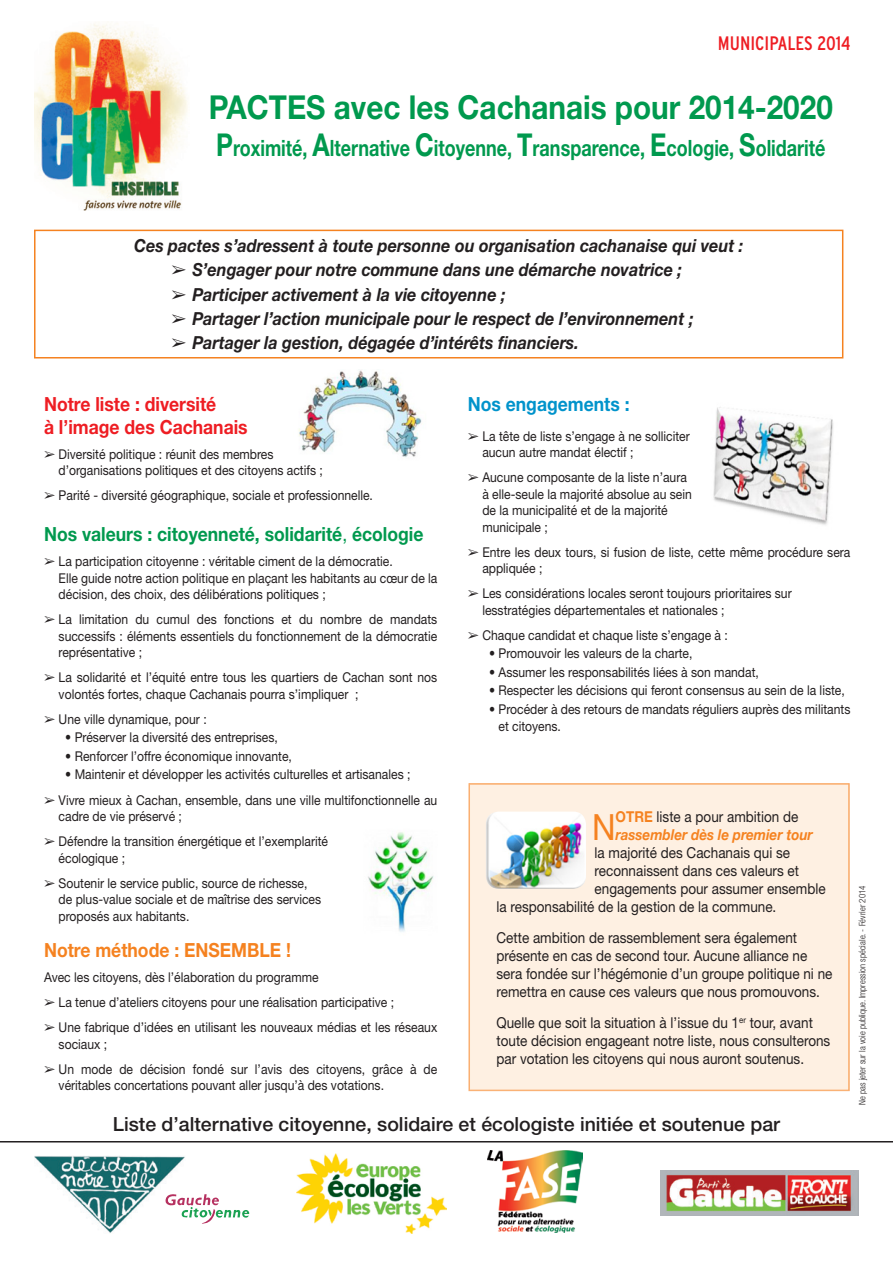
<style>
.page{position:relative;width:893px;height:1263px;background:#fff}
.page>*{position:absolute;margin:0;border:0;box-sizing:border-box;transform-origin:0 0}
.t1{font:36.15px "Helvetica Neue LT Std";color:#f58220;scale:.9 1}
.t2{font:700 33px "Helvetica Neue LT Std";color:#00994e;scale:.9 1}
.t3{font:700 22.5px "Helvetica Neue LT Std";color:#00994e;scale:.8 1}
.t4{font:500 19.5px "Helvetica Neue LT Std";color:#231f20}
.t5{font:700 19.5px "Helvetica Neue LT Std";color:#00994e;scale:.9 1}
.t6{font:700 19.5px/22.5px "Helvetica Neue LT Std";color:#ee1d23;scale:.9 1}
.t7{font:700 19.5px "Helvetica Neue LT Std";color:#f58220;scale:.9 1}
.t8{font:condensed 19.5px "Interstate";color:#ee1d23}
.t9{font:700 19.5px "Helvetica Neue LT Std";color:#0093cb;scale:.9 1}
.t10{font:italic 700 18px "Helvetica Neue LT Std";color:#231f20;scale:.9 1}
.t11{font:15px/18px "Helvetica Neue LT Std";color:#231f20;scale:.9 1}
.t12{font:italic 700 15px "Helvetica Neue";color:#f58220;scale:.9 1}
.t13{font:13.5px/16.5px "Helvetica Neue LT Std";color:#231f20;scale:.9 1}
.t14{font:300 condensed 9px "Helvetica Neue LT Std";color:#231f20}
.s1{font-size:31.5px}
.s2{font-weight:400}
.s3{font-weight:700;color:#f58220}
</style>
<div class="page">
<hr style="left:0;top:1141px;width:893px;height:1px;background:#231f20">
<img style="left:296px;top:1153px;width:150px;height:80px">
<img style="left:487px;top:1150px;width:96px;height:82px">
<img style="left:660px;top:1171px;width:199px;height:44px">
<img style="left:34px;top:1156px;width:151px;height:77px">
<svg style="left:166px;top:1194px;width:83px;height:29px"></svg>
<img style="left:34px;top:23px;width:154px;height:188px">
<div style="left:34px;top:230px;width:809px;height:128px;border:2px solid #f58220"></div>
<div style="left:469px;top:783px;width:380px;height:308px;background:#fef0e2"></div>
<div style="left:469px;top:784px;width:380px;height:306px;border:1px solid #faaf71"></div>
<img style="left:486px;top:811px;width:100px;height:78px">
<img style="left:368px;top:832px;width:66px;height:100px">
<img style="left:713px;top:407px;width:120px;height:118px">
<img style="left:298px;top:370px;width:124px;height:88px">
<p class="t8" style="left:718px;top:31px;width:134px">MUNICIPALES 2014</p>
<p class="t2" style="left:209px;top:86px;width:695px">PACTES avec les Cachanais pour 2014-2020</p>
<p class="t3" style="left:216px;top:134px;width:763px"><span class="s1">P</span>roximité, <span class="s1">A</span>lternative <span class="s1">C</span>itoyenne, <span class="s1">T</span>ransparence, <span class="s1">E</span>cologie, <span class="s1">S</span>olidarité</p>
<p class="t10" style="left:134px;top:235px;width:679px">Ces pactes s’adressent à toute personne ou organisation cachanaise qui veut :</p>
<p class="t10" style="left:172px;top:259px;width:569px">➢ S’engager pour notre commune dans une démarche novatrice ;</p>
<p class="t10" style="left:172px;top:283px;width:373px">➢ Participer activement à la vie citoyenne ;</p>
<p class="t10" style="left:172px;top:307px;width:581px">➢ Partager l’action municipale pour le respect de l’environnement ;</p>
<p class="t10" style="left:172px;top:331px;width:454px">➢ Partager la gestion, dégagée d’intérêts financiers.</p>
<p class="t6" style="left:44px;top:393px;width:228px">Notre liste : diversité<br>à l’image des Cachanais</p>
<p class="t13" style="left:59px;top:446px;width:295px;text-indent:-15px">➢ Diversité politique : réunit des membres d’organisations politiques et des citoyens actifs ;</p>
<p class="t13" style="left:44px;top:487px;width:367px">➢ Parité - diversité géographique, sociale et professionnelle.</p>
<p class="t5" style="left:44px;top:522px;width:423px">Nos valeurs : citoyenneté, solidarité<span class="s2">,</span> écologie</p>
<p class="t13" style="left:59px;top:553px;width:422px;text-indent:-15px">➢ La participation citoyenne : véritable ciment de la démocratie.<br>Elle guide notre action politique en plaçant les habitants au cœur de la décision, des choix, des délibérations politiques ;</p>
<p class="t13" style="left:59px;top:611px;width:422px;text-align:justify;text-indent:-15px">➢ La limitation du cumul des fonctions et du nombre de mandats successifs : éléments essentiels du fonctionnement de la démocratie représentative ;</p>
<p class="t13" style="left:59px;top:669px;width:422px;text-indent:-15px">➢ La solidarité et l’équité entre tous les quartiers de Cachan sont nos volontés fortes, chaque Cachanais pourra s’impliquer ;</p>
<p class="t13" style="left:44px;top:710px;width:182px">➢ Une ville dynamique, pour :</p>
<p class="t13" style="left:65px;top:729px;width:238px">• Préserver la diversité des entreprises,</p>
<p class="t13" style="left:65px;top:748px;width:253px">• Renforcer l’offre économique innovante,</p>
<p class="t13" style="left:65px;top:766px;width:385px">• Maintenir et développer les activités culturelles et artisanales ;</p>
<p class="t13" style="left:59px;top:791px;width:422px;text-indent:-15px">➢ Vivre mieux à Cachan, ensemble, dans une ville multifonctionnelle au cadre de vie préservé ;</p>
<p class="t13" style="left:59px;top:833px;width:301px;text-indent:-15px">➢ Défendre la transition énergétique et l’exemplarité écologique ;</p>
<p class="t13" style="left:59px;top:874px;width:293px;text-indent:-15px">➢ Soutenir le service public, source de richesse, de plus-value sociale et de maîtrise des services proposés aux habitants.</p>
<p class="t7" style="left:44px;top:938px;width:276px">Notre méthode : ENSEMBLE !</p>
<p class="t13" style="left:44px;top:969px;width:307px">Avec les citoyens, dès l’élaboration du programme</p>
<p class="t13" style="left:44px;top:994px;width:391px">➢ La tenue d’ateliers citoyens pour une réalisation participative ;</p>
<p class="t13" style="left:59px;top:1019px;width:422px;text-indent:-15px">➢ Une fabrique d’idées en utilisant les nouveaux médias et les réseaux sociaux ;</p>
<p class="t13" style="left:59px;top:1060px;width:422px;text-indent:-15px">➢ Un mode de décision fondé sur l’avis des citoyens, grâce à de véritables concertations pouvant aller jusqu’à des votations.</p>
<p class="t9" style="left:468px;top:392px;width:181px">Nos engagements :</p>
<p class="t13" style="left:482px;top:427px;width:232px;text-indent:-15px">➢ La tête de liste s’engage à ne solliciter aucun autre mandat électif ;</p>
<p class="t13" style="left:482px;top:469px;width:234px;text-indent:-15px">➢ Aucune composante de la liste n’aura à elle-seule la majorité absolue au sein de la municipalité et de la majorité municipale ;</p>
<p class="t13" style="left:482px;top:543px;width:410px;text-indent:-15px">➢ Entre les deux tours, si fusion de liste, cette même procédure sera appliquée ;</p>
<p class="t13" style="left:482px;top:585px;width:345px;text-indent:-15px">➢ Les considérations locales seront toujours prioritaires sur lesstratégies départementales et nationales ;</p>
<p class="t13" style="left:468px;top:626px;width:291px">➢ Chaque candidat et chaque liste s’engage à :</p>
<p class="t13" style="left:489px;top:645px;width:228px">• Promouvoir les valeurs de la charte,</p>
<p class="t13" style="left:489px;top:664px;width:301px">• Assumer les responsabilités liées à son mandat,</p>
<p class="t13" style="left:489px;top:682px;width:397px">• Respecter les décisions qui feront consensus au sein de la liste,</p>
<p class="t13" style="left:498px;top:701px;width:393px;text-indent:-9px">• Procéder à des retours de mandats réguliers auprès des militants et citoyens.</p>
<p class="t1" style="left:592px;top:806px;width:28px">N</p>
<p class="t11" style="left:616px;top:808px;width:205px"><span class="s3">OTRE</span> liste a pour ambition de</p>
<p class="t12" style="left:616px;top:826px;width:221px">rassembler dès le premier tour</p>
<p class="t11" style="left:595px;top:844px;width:219px">la majorité des Cachanais qui se</p>
<p class="t11" style="left:595px;top:862px;width:229px">reconnaissent dans ces valeurs et</p>
<p class="t11" style="left:595px;top:880px;width:258px">engagements pour assumer ensemble</p>
<p class="t11" style="left:496px;top:898px;width:312px">la responsabilité de la gestion de la commune.</p>
<p class="t11" style="left:496px;top:928px;width:375px">Cette ambition de rassemblement sera également présente en cas de second tour. Aucune alliance ne sera fondée sur l’hégémonie d’un groupe politique ni ne remettra en cause ces valeurs que nous promouvons.</p>
<p class="t11" style="left:496px;top:1013px;width:372px">Quelle que soit la situation à l’issue du 1<sup>er</sup> tour, avant toute décision engageant notre liste, nous consulterons par votation les citoyens qui nous auront soutenus.</p>
<p class="t4" style="left:113px;top:1112px;width:669px">Liste d’alternative citoyenne, solidaire et écologiste initiée et soutenue par</p>
<p class="t14" style="left:857px;top:1104px;width:221px;rotate:-90deg">Ne pas jeter sur la voie publique. Impression spéciale. - Février 2014</p>
</div>
